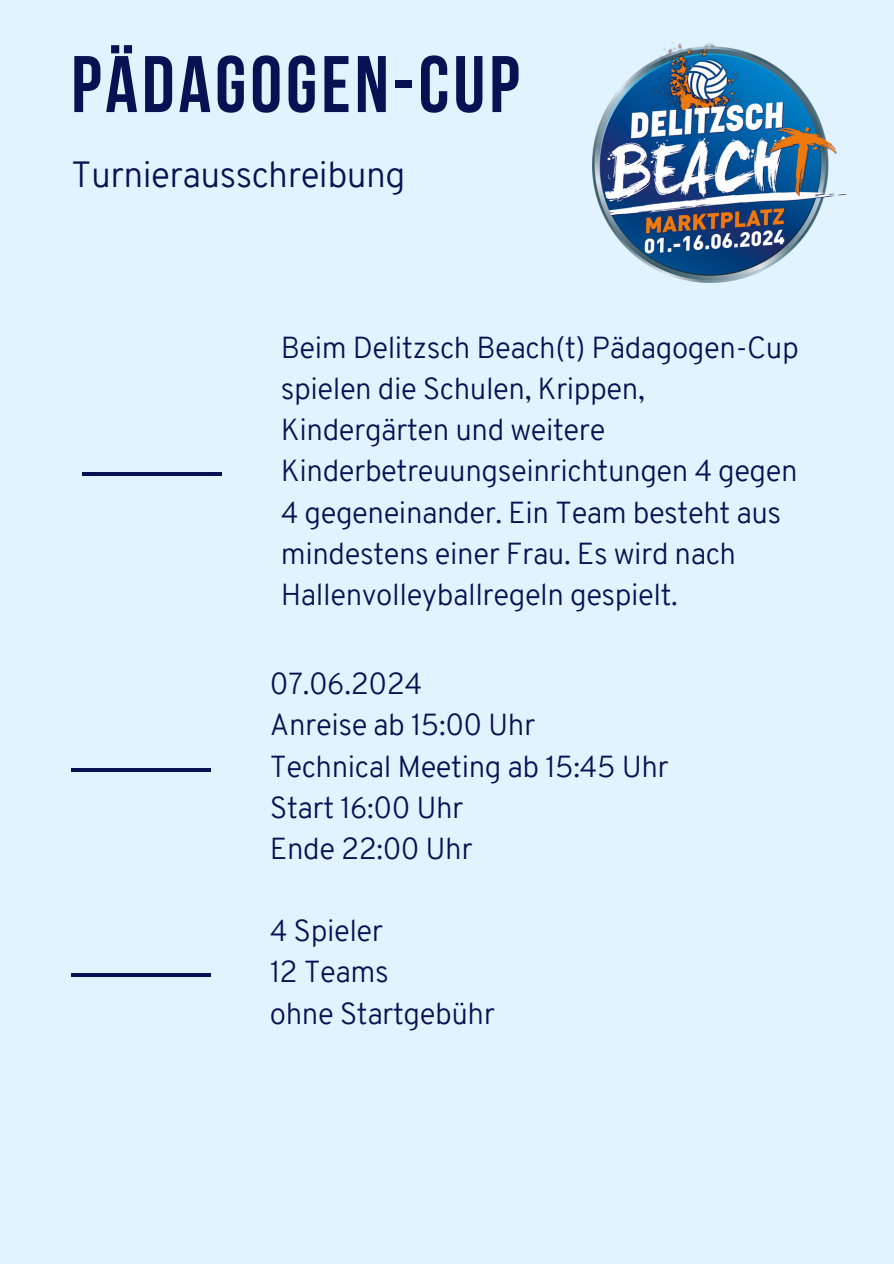
<style>
.page{position:relative;width:894px;height:1264px;background:#fff}
.page>*{position:absolute;margin:0;border:0;box-sizing:border-box;transform-origin:0 0}
.t1{font:79.95px "Bebas Neue Cyrillic";letter-spacing:.05em;color:#081252}
.t2{font:300 35.55px "Overpass";letter-spacing:-.015em;color:#081252}
.t3{font:300 29.7px/41.2px "Overpass";letter-spacing:-.015em;color:#081252}
</style>
<div class="page">
<div style="left:0;top:0;width:893px;height:1263px;background:#e1f3ff"></div>
<hr style="left:82px;top:472px;width:140px;height:4px;background:#081252">
<svg style="left:71px;top:768px;width:140px;height:3px"></svg>
<hr style="left:71px;top:973px;width:140px;height:4px;background:#081252">
<img style="left:592px;top:42px;width:254px;height:240px">
<p class="t1" style="left:71px;top:52px;width:449px">PÄDAGOGEN-CUP</p>
<p class="t2" style="left:71px;top:160px;width:336px">Turnierausschreibung</p>
<h1 class="t3" style="left:281px;top:329px;width:519px">Beim Delitzsch Beach(t) Pädagogen-Cup spielen die Schulen, Krippen, Kindergärten und weitere Kinderbetreuungseinrichtungen 4 gegen 4 gegeneinander. Ein Team besteht aus mindestens einer Frau. Es wird nach Hallenvolleyballregeln gespielt.</h1>
<p class="t3" style="left:270px;top:666px;width:154px">07.06.2024</p>
<p class="t3" style="left:270px;top:707px;width:267px">Anreise ab 15:00 Uhr</p>
<p class="t3" style="left:270px;top:748px;width:400px">Technical Meeting ab 15:45 Uhr</p>
<p class="t3" style="left:270px;top:789px;width:195px">Start 16:00 Uhr</p>
<p class="t3" style="left:270px;top:831px;width:204px">Ende 22:00 Uhr</p>
<p class="t3" style="left:270px;top:913px;width:115px">4 Spieler</p>
<p class="t3" style="left:270px;top:954px;width:120px">12 Teams</p>
<p class="t3" style="left:270px;top:995px;width:226px">ohne Startgebühr</p>
</div>
